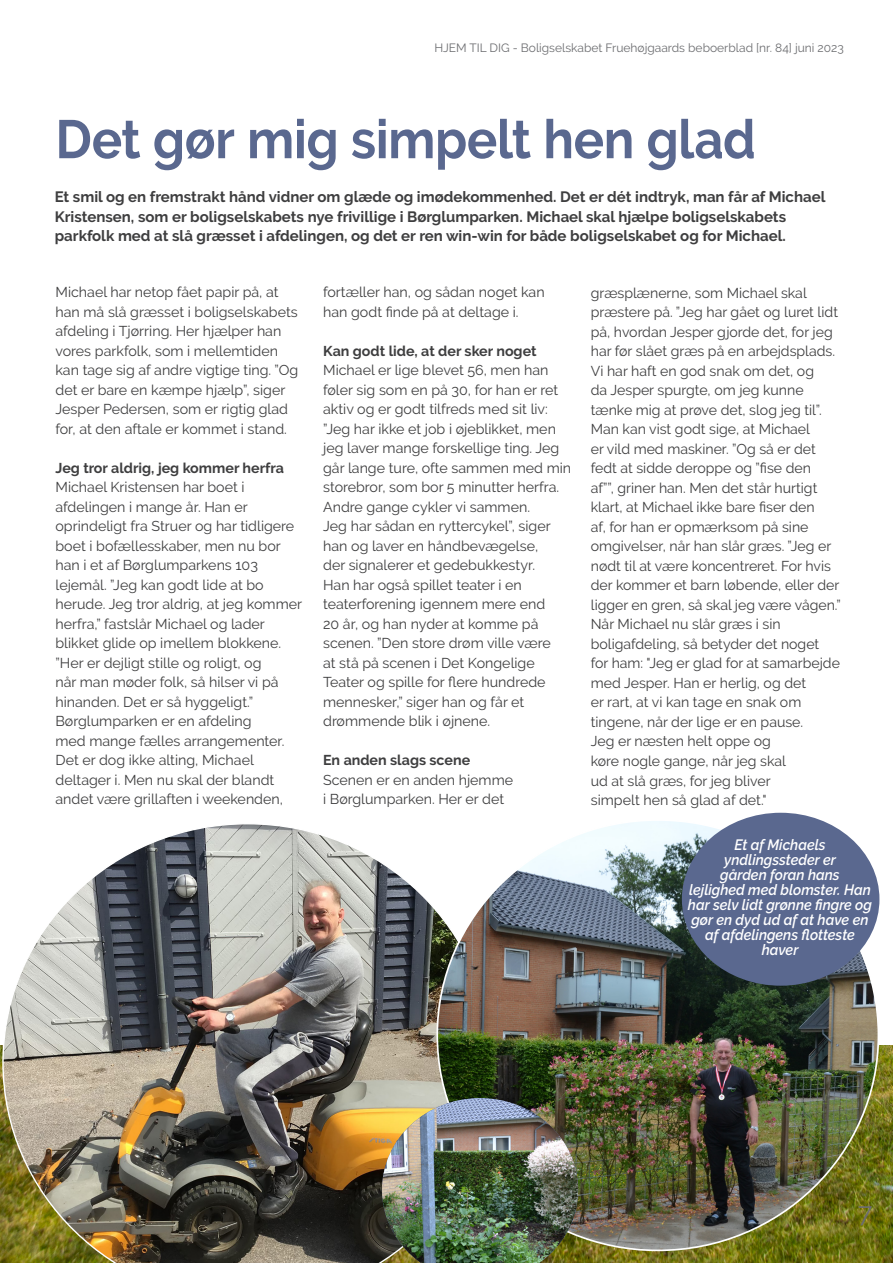
<style>
.page{position:relative;width:893px;height:1263px;background:#fff}
.page>*{position:absolute;margin:0;border:0;box-sizing:border-box;transform-origin:0 0}
.t1{font:700 54px "Raleway";letter-spacing:-.005em;color:#5a688f;scale:.94 1}
.Address{font:27px "Raleway";color:#6c6d70}
.t2{font:700 15px/19.5px "Raleway";color:#3e3e3f}
.t3{font:italic 600 15px/15px "Raleway";color:#fff;text-align:center;scale:.94 1}
.Address-2{font:14.25px/19.5px "Raleway";color:#3e3e3f}
.Address-3{font:700 14.25px "Raleway";color:#3e3e3f}
.Address-4{font:12px "Raleway";color:#6c6d70}
</style>
<div class="page">
<img style="left:2px;top:824px;width:435px;height:439px">
<img style="left:437px;top:820px;width:441px;height:430px">
<div style="left:682px;top:813px;width:197px;height:173px;background:#5a688f;border-radius:50%"></div>
<img style="left:382px;top:1098px;width:196px;height:165px">
<p class="Address-4" style="left:434px;top:40px;width:411px">HJEM TIL DIG - Boligselskabet Fruehøjgaards beboerblad [nr. 84] juni 2023</p>
<p class="t1" style="left:56px;top:108px;width:746px">Det gør mig simpelt hen glad</p>
<p class="t2" style="left:55px;top:187px;width:772px">Et smil og en fremstrakt hånd vidner om glæde og imødekommenhed. Det er dét indtryk, man får af Michael<br>Kristensen, som er boligselskabets nye frivillige i Børglumparken. Michael skal hjælpe boligselskabets parkfolk med at slå græsset i afdelingen, og det er ren win-win for både boligselskabet og for Michael.</p>
<p class="Address-2" style="left:56px;top:282px;width:244px">Michael har netop fået papir på, at han må slå græsset i boligselskabets afdeling i Tjørring. Her hjælper han vores parkfolk, som i mellemtiden kan tage sig af andre vigtige ting. ”Og det er bare en kæmpe hjælp”, siger Jesper Pedersen, som er rigtig glad for, at den aftale er kommet i stand.</p>
<p class="Address-3" style="left:56px;top:459px;width:230px">Jeg tror aldrig, jeg kommer herfra</p>
<p class="Address-2" style="left:56px;top:477px;width:248px">Michael Kristensen har boet i afdelingen i mange år. Han er oprindeligt fra Struer og har tidligere boet i bofællesskaber, men nu bor han i et af Børglumparkens 103 lejemål. ”Jeg kan godt lide at bo herude. Jeg tror aldrig, at jeg kommer herfra,” fastslår Michael og lader blikket glide op imellem blokkene. ”Her er dejligt stille og roligt, og<br>når man møder folk, så hilser vi på hinanden. Det er så hyggeligt.”</p>
<p class="Address-2" style="left:56px;top:711px;width:231px">Børglumparken er en afdeling med mange fælles arrangementer.<br>Det er dog ikke alting, Michael deltager i. Men nu skal der blandt andet være grillaften i weekenden,</p>
<p class="Address-2" style="left:323px;top:282px;width:223px">fortæller han, og sådan noget kan han godt finde på at deltage i.</p>
<p class="Address-3" style="left:323px;top:342px;width:215px">Kan godt lide, at der sker noget</p>
<p class="Address-2" style="left:323px;top:360px;width:250px">Michael er lige blevet 56, men han føler sig som en på 30, for han er ret aktiv og er godt tilfreds med sit liv: ”Jeg har ikke et job i øjeblikket, men jeg laver mange forskellige ting. Jeg går lange ture, ofte sammen med min storebror, som bor 5 minutter herfra.<br>Andre gange cykler vi sammen.<br>Jeg har sådan en ryttercykel”, siger han og laver en håndbevægelse,<br>der signalerer et gedebukkestyr.</p>
<p class="Address-2" style="left:323px;top:575px;width:229px">Han har også spillet teater i en teaterforening igennem mere end<br>20 år, og han nyder at komme på scenen. ”Den store drøm ville være at stå på scenen i Det Kongelige<br>Teater og spille for flere hundrede mennesker,” siger han og får et drømmende blik i øjnene.</p>
<p class="Address-3" style="left:323px;top:752px;width:149px">En anden slags scene</p>
<p class="Address-2" style="left:323px;top:770px;width:192px">Scenen er en anden hjemme i Børglumparken. Her er det</p>
<p class="Address-2" style="left:591px;top:283px;width:249px">græsplænerne, som Michael skal præstere på. ”Jeg har gået og luret lidt på, hvordan Jesper gjorde det, for jeg har før slået græs på en arbejdsplads.<br>Vi har haft en god snak om det, og<br>da Jesper spurgte, om jeg kunne tænke mig at prøve det, slog jeg til”.</p>
<p class="Address-2" style="left:591px;top:420px;width:252px">Man kan vist godt sige, at Michael<br>er vild med maskiner. ”Og så er det fedt at sidde deroppe og ”fise den<br>af””, griner han. Men det står hurtigt klart, at Michael ikke bare fiser den<br>af, for han er opmærksom på sine omgivelser, når han slår græs. ”Jeg er nødt til at være koncentreret. For hvis der kommer et barn løbende, eller der ligger en gren, så skal jeg være vågen.”</p>
<p class="Address-2" style="left:591px;top:615px;width:251px">Når Michael nu slår græs i sin boligafdeling, så betyder det noget for ham: "Jeg er glad for at samarbejde med Jesper. Han er herlig, og det<br>er rart, at vi kan tage en snak om tingene, når der lige er en pause.</p>
<p class="Address-2" style="left:591px;top:732px;width:197px">Jeg er næsten helt oppe og køre nogle gange, når jeg skal ud at slå græs, for jeg bliver simpelt hen så glad af det."</p>
<p class="t3" style="left:688px;top:837px;width:197px">Et af Michaels yndlingssteder er<br>gården foran hans<br>lejlighed med blomster. Han har selv lidt grønne fingre og gør en dyd ud af at have en af afdelingens flotteste haver</p>
<p class="Address" style="left:858px;top:1196px;width:16px">7</p>
</div>
